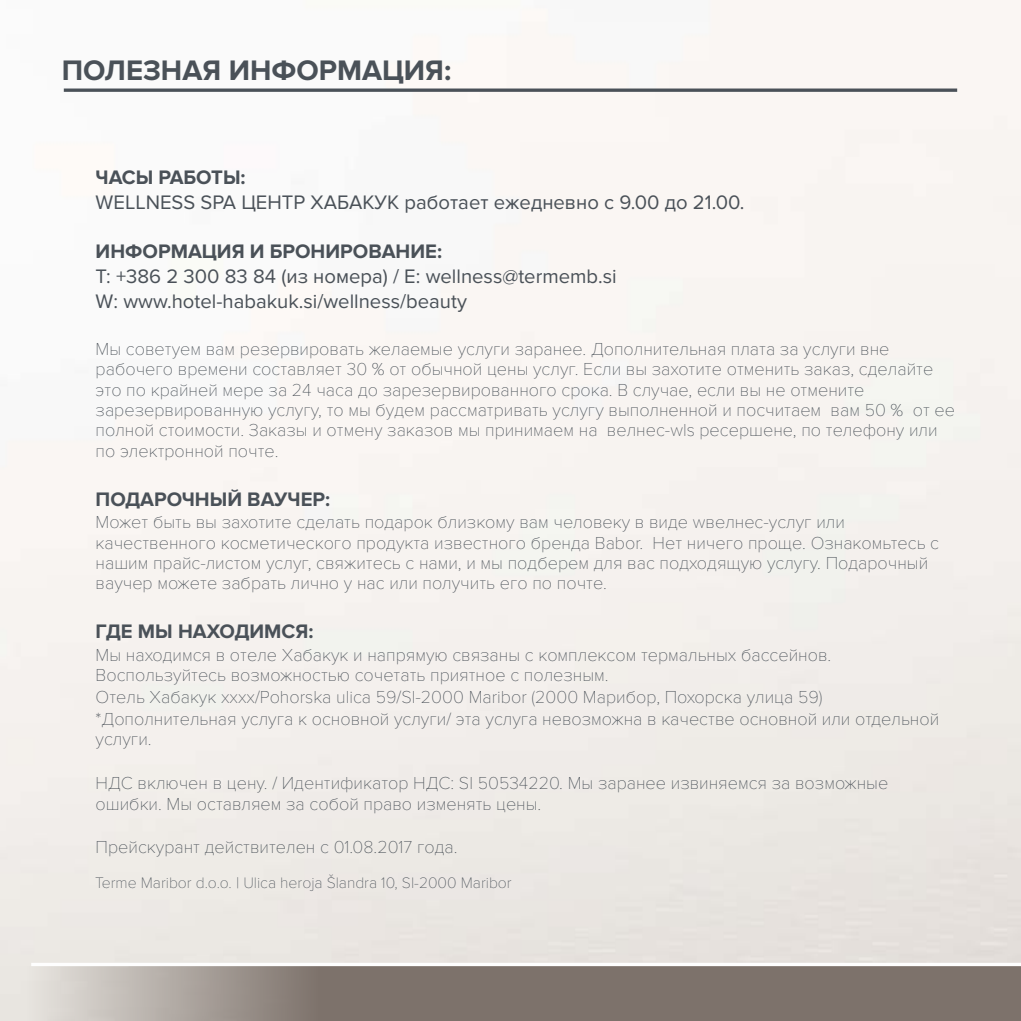
<style>
.page{position:relative;width:1021px;height:1021px;background:#fff}
.page>*{position:absolute;margin:0;border:0;box-sizing:border-box;transform-origin:0 0}
.t1{font:700 29.25px "Proxima Nova";color:#4a5158}
.t2{font:20.25px/24.8px "Proxima Nova";color:#4a5158}
.t3{font:700 20.25px "Proxima Nova";color:#4a5158}
.t4{font:100 18px/20.5px "Proxima Nova T";color:#4a5158}
.t5{font:100 15.75px "Proxima Nova T";color:#4a5158}
</style>
<div class="page">
<svg style="left:0;top:966px;width:1020px;height:54px;background:#8f857f"></svg>
<svg style="left:31px;top:962px;width:989px;height:4px"></svg>
<svg style="left:64px;top:88px;width:893px;height:4px;background:#676c72"></svg>
<h1 class="t1" style="left:62px;top:57px;width:391px">ПОЛЕЗНАЯ ИНФОРМАЦИЯ:</h1>
<p class="t3" style="left:96px;top:168px;width:152px">ЧАСЫ РАБОТЫ:</p>
<p class="t2" style="left:96px;top:191px;width:650px">WELLNESS SPA ЦЕНТР ХАБАКУК работает ежедневно с 9.00 до 21.00.</p>
<p class="t3" style="left:96px;top:242px;width:348px">ИНФОРМАЦИЯ И БРОНИРОВАНИЕ:</p>
<p class="t2" style="left:96px;top:265px;width:522px">T: +386 2 300 83 84 (из номера) / E: wellness@termemb.si<br>W: www.hotel-habakuk.si/wellness/beauty</p>
<p class="t4" style="left:96px;top:339px;width:861px">Мы советуем вам резервировать желаемые услуги заранее. Дополнительная плата за услуги вне рабочего времени составляет 30 % от обычной цены услуг. Если вы захотите отменить заказ, сделайте это по крайней мере за 24 часа до зарезервированного срока. В случае, если вы не отмените зарезервированную услугу, то мы будем рассматривать услугу выполненной и посчитаем вам 50 % от ее полной стоимости. Заказы и отмену заказов мы принимаем на велнес-wls ресершене, по телефону или по электронной почте.</p>
<p class="t3" style="left:96px;top:489px;width:236px">ПОДАРОЧНЫЙ ВАУЧЕР:</p>
<p class="t4" style="left:96px;top:512px;width:845px">Может быть вы захотите сделать подарок близкому вам человеку в виде wвелнес-услуг или качественного косметического продукта известного бренда Babor. Нет ничего проще. Ознакомьтесь с нашим прайс-листом услуг, свяжитесь с нами, и мы подберем для вас подходящую услугу. Подарочный ваучер можете забрать лично у нас или получить его по почте.</p>
<p class="t3" style="left:96px;top:622px;width:219px">ГДЕ МЫ НАХОДИМСЯ:</p>
<p class="t4" style="left:96px;top:644px;width:845px;line-height:21.2px">Мы находимся в отеле Хабакук и напрямую связаны с комплексом термальных бассейнов.<br>Воспользуйтесь возможностью сочетать приятное с полезным.<br>Отель Хабакук xxxx/Pohorska ulica 59/SI-2000 Maribor (2000 Марибор, Похорска улица 59) *Дополнительная услуга к основной услуги/ эта услуга невозможна в качестве основной или отдельной услуги.</p>
<p class="t4" style="left:96px;top:773px;width:794px">НДС включен в цену. / Идентификатор НДС: SI 50534220. Мы заранее извиняемся за возможные ошибки. Мы оставляем за собой право изменять цены.</p>
<p class="t4" style="left:96px;top:838px;width:363px">Прейскурант действителен с 01.08.2017 года.</p>
<p class="t5" style="left:95px;top:875px;width:418px">Terme Maribor d.o.o. | Ulica heroja Šlandra 10, SI-2000 Maribor</p>
</div>
